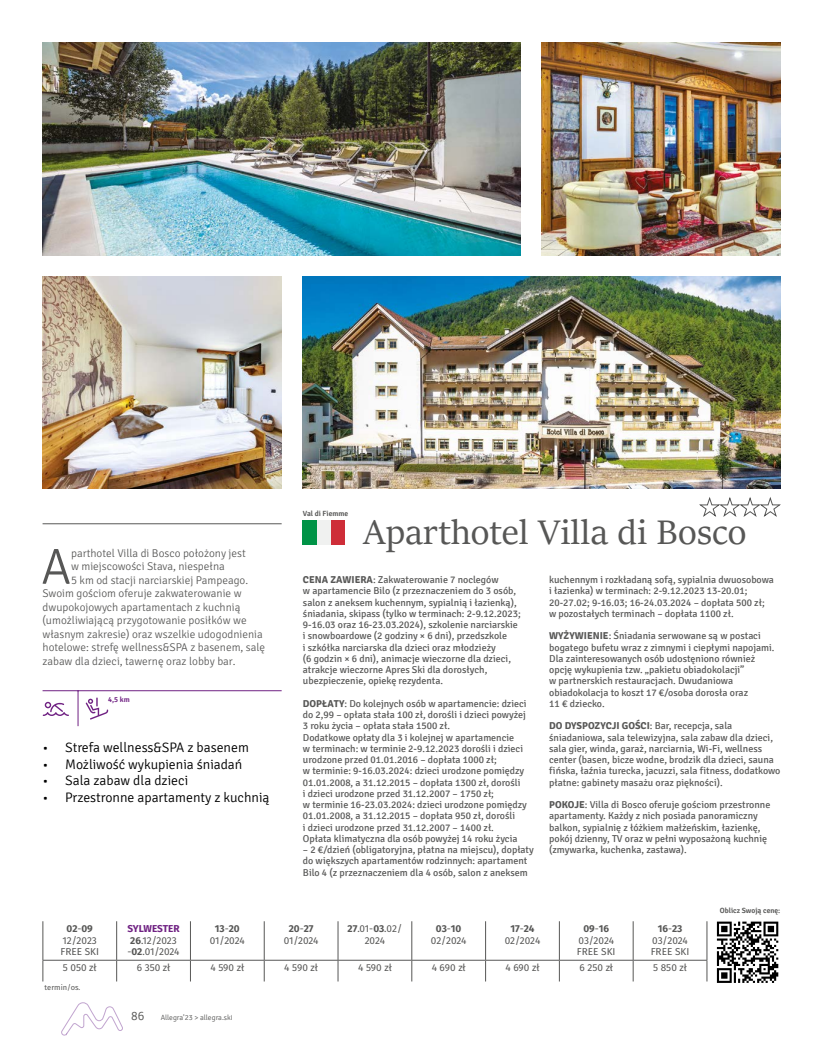
<style>
.page{position:relative;width:823px;height:1063px;background:#fff}
.page>*{position:absolute;margin:0;border:0;box-sizing:border-box;transform-origin:0 0}
.t1{font:300 50.38px "Signika Negative";color:#575756}
.t2{font:37.5px "Sitka Heading";color:#575756}
.t3{font:300 13.75px "Signika";color:#000}
.t4{font:300 12.5px "Signika";color:#575756}
.t5{font:300 11.25px "Signika Negative";color:#575756}
.t6{font:10px/11.2px "Signika";color:#575756}
.t7{font:10px/11.2px "Fira Sans";letter-spacing:-.005em;color:#575756;text-align:center}
.t8{font:600 7.5px "Signika";color:#575756}
.t9{font:300 7.5px "Signika";color:#575756}
.t10{font:7.5px "Fira Sans";color:#575756}
.t11{font:600 7.5px "Signika";color:#702283}
.s1{font-weight:700}
.s2{font-weight:700;color:#702283}
</style>
<div class="page">
<svg style="left:61px;top:1002px;width:62px;height:34px"></svg>
<img style="left:303px;top:276px;width:477px;height:213px">
<img style="left:541px;top:43px;width:239px;height:212px">
<img style="left:43px;top:276px;width:238px;height:213px">
<img style="left:43px;top:43px;width:476px;height:212px">
<svg style="left:699px;top:498px;width:81px;height:19px"></svg>
<div style="left:303px;top:520px;width:14px;height:25px;background:#009346"></div>
<div style="left:317px;top:520px;width:14px;height:25px;background:#f0f1f0"></div>
<div style="left:331px;top:520px;width:13px;height:25px;background:#ce2d38"></div>
<svg style="left:717px;top:921px;width:62px;height:56px"></svg>
<svg style="left:716px;top:922px;width:61px;height:61px"></svg>
<hr style="left:43px;top:524px;width:238px;height:1px;background:#575756">
<hr style="left:43px;top:690px;width:238px;height:1px;background:#702283">
<hr style="left:78px;top:691px;width:1px;height:35px;background:#702283">
<svg style="left:86px;top:698px;width:22px;height:22px"></svg>
<svg style="left:43px;top:702px;width:26px;height:14px"></svg>
<hr style="left:43px;top:960px;width:74px;height:1px;background:#575756">
<hr style="left:117px;top:960px;width:73px;height:1px;background:#575756">
<hr style="left:190px;top:960px;width:74px;height:1px;background:#575756">
<hr style="left:264px;top:960px;width:74px;height:1px;background:#575756">
<hr style="left:338px;top:960px;width:73px;height:1px;background:#575756">
<hr style="left:411px;top:960px;width:74px;height:1px;background:#575756">
<hr style="left:485px;top:960px;width:74px;height:1px;background:#575756">
<hr style="left:559px;top:960px;width:73px;height:1px;background:#575756">
<hr style="left:632px;top:960px;width:74px;height:1px;background:#575756">
<hr style="left:43px;top:921px;width:1px;height:39px;background:#575756">
<hr style="left:116px;top:921px;width:1px;height:39px;background:#575756">
<hr style="left:190px;top:921px;width:1px;height:39px;background:#575756">
<hr style="left:264px;top:921px;width:1px;height:39px;background:#575756">
<hr style="left:337px;top:921px;width:1px;height:39px;background:#575756">
<hr style="left:411px;top:921px;width:1px;height:39px;background:#575756">
<hr style="left:485px;top:921px;width:1px;height:39px;background:#575756">
<hr style="left:558px;top:921px;width:1px;height:39px;background:#575756">
<hr style="left:632px;top:921px;width:1px;height:39px;background:#575756">
<hr style="left:706px;top:921px;width:1px;height:39px;background:#575756">
<svg style="left:43px;top:961px;width:1px;height:20px"></svg>
<svg style="left:116px;top:961px;width:1px;height:20px"></svg>
<svg style="left:190px;top:961px;width:1px;height:20px"></svg>
<svg style="left:264px;top:961px;width:1px;height:20px"></svg>
<svg style="left:337px;top:961px;width:1px;height:20px"></svg>
<svg style="left:411px;top:961px;width:1px;height:20px"></svg>
<svg style="left:485px;top:961px;width:1px;height:20px"></svg>
<svg style="left:558px;top:961px;width:1px;height:20px"></svg>
<svg style="left:632px;top:961px;width:1px;height:20px"></svg>
<svg style="left:706px;top:961px;width:1px;height:20px"></svg>
<h1 class="t1" style="left:41px;top:539px;width:31px">A</h1>
<p class="t5" style="left:71px;top:547px;width:176px">parthotel Villa di Bosco położony jest</p>
<p class="t5" style="left:71px;top:560px;width:155px">w miejscowości Stava, niespełna</p>
<p class="t5" style="left:71px;top:574px;width:178px">5 km od stacji narciarskiej Pampeago.</p>
<p class="t5" style="left:43px;top:587px;width:200px">Swoim gościom oferuje zakwaterowanie w</p>
<p class="t5" style="left:43px;top:601px;width:199px">dwupokojowych apartamentach z kuchnią</p>
<p class="t5" style="left:43px;top:614px;width:205px">(umożliwiającą przygotowanie posiłków we</p>
<p class="t5" style="left:43px;top:628px;width:221px">własnym zakresie) oraz wszelkie udogodnienia</p>
<p class="t5" style="left:43px;top:641px;width:224px">hotelowe: strefę wellness&amp;SPA z basenem, salę</p>
<p class="t5" style="left:43px;top:655px;width:194px">zabaw dla dzieci, tawernę oraz lobby bar.</p>
<p class="t11" style="left:108px;top:695px;width:23px">4,5 km</p>
<h3 class="t3" style="left:43px;top:740px;width:208px">• Strefa wellness&amp;SPA z basenem</h3>
<h3 class="t3" style="left:43px;top:757px;width:201px">• Możliwość wykupienia śniadań</h3>
<h3 class="t3" style="left:43px;top:773px;width:147px">• Sala zabaw dla dzieci</h3>
<h3 class="t3" style="left:43px;top:790px;width:229px">• Przestronne apartamenty z kuchnią</h3>
<p class="t8" style="left:303px;top:509px;width:47px">Val di Fiemme</p>
<h2 class="t2" style="left:363px;top:506px;width:384px">Aparthotel Villa di Bosco</h2>
<p class="t6" style="left:303px;top:574px;width:219px"><span class="s1">CENA ZAWIERA</span>: Zakwaterowanie 7 noclegów<br>w apartamencie Bilo (z przeznaczeniem do 3 osób, salon z aneksem kuchennym, sypialnią i łazienką), śniadania, skipass (tylko w terminach: 2-9.12.2023; 9-16.03 oraz 16-23.03.2024), szkolenie narciarskie i snowboardowe (2 godziny × 6 dni), przedszkole<br>i szkółka narciarska dla dzieci oraz młodzieży<br>(6 godzin × 6 dni), animacje wieczorne dla dzieci, atrakcje wieczorne Apres Ski dla dorosłych, ubezpieczenie, opiekę rezydenta.</p>
<p class="t6" style="left:303px;top:698px;width:225px"><span class="s1">DOPŁATY</span>: Do kolejnych osób w apartamencie: dzieci do 2,99 – opłata stała 100 zł, dorośli i dzieci powyżej 3 roku życia – opłata stała 1500 zł.<br>Dodatkowe opłaty dla 3 i kolejnej w apartamencie<br>w terminach: w terminie 2-9.12.2023 dorośli i dzieci urodzone przed 01.01.2016 – dopłata 1000 zł;<br>w terminie: 9-16.03.2024: dzieci urodzone pomiędzy 01.01.2008, a 31.12.2015 – dopłata 1300 zł, dorośli<br>i dzieci urodzone przed 31.12.2007 – 1750 zł;<br>w terminie 16-23.03.2024: dzieci urodzone pomiędzy 01.01.2008, a 31.12.2015 – dopłata 950 zł, dorośli<br>i dzieci urodzone przed 31.12.2007 – 1400 zł.<br>Opłata klimatyczna dla osób powyżej 14 roku życia</p>
<p class="t6" style="left:303px;top:844px;width:232px">– 2 €/dzień (obligatoryjna, płatna na miejscu), dopłaty do większych apartamentów rodzinnych: apartament<br>Bilo 4 (z przeznaczeniem dla 4 osób, salon z aneksem</p>
<p class="t6" style="left:549px;top:574px;width:226px">kuchennym i rozkładaną sofą, sypialnia dwuosobowa i łazienka) w terminach: 2-9.12.2023 13-20.01; 20-27.02; 9-16.03; 16-24.03.2024 – dopłata 500 zł; w pozostałych terminach – dopłata 1100 zł.</p>
<p class="t6" style="left:549px;top:631px;width:227px"><span class="s1">WYŻYWIENIE</span>: Śniadania serwowane są w postaci bogatego bufetu wraz z zimnymi i ciepłymi napojami.<br>Dla zainteresowanych osób udostęniono również opcję wykupienia tzw. „pakietu obiadokolacji”<br>w partnerskich restauracjach. Dwudaniowa obiadokolacja to koszt 17 €/osoba dorosła oraz<br>11 € dziecko.</p>
<p class="t6" style="left:549px;top:721px;width:232px"><span class="s1">DO DYSPOZYCJI GOŚCI</span>: Bar, recepcja, sala śniadaniowa, sala telewizyjna, sala zabaw dla dzieci, sala gier, winda, garaż, narciarnia, Wi-Fi, wellness center (basen, bicze wodne, brodzik dla dzieci, sauna fińska, łaźnia turecka, jacuzzi, sala fitness, dodatkowo płatne: gabinety masażu oraz piękności).</p>
<p class="t6" style="left:549px;top:799px;width:222px"><span class="s1">POKOJE</span>: Villa di Bosco oferuje gościom przestronne apartamenty. Każdy z nich posiada panoramiczny balkon, sypialnię z łóżkiem małżeńskim, łazienkę, pokój dzienny, TV oraz w pełni wyposażoną kuchnię (zmywarka, kuchenka, zastawa).</p>
<p class="t8" style="left:719px;top:906px;width:62px">Oblicz Swoją cenę:</p>
<p class="t7" style="left:60px;top:923px;width:40px"><span class="s1">02</span>-<span class="s1">09<br></span>12/2023<br>FREE SKI</p>
<p class="t7" style="left:127px;top:923px;width:54px;text-align:left"><span class="s2">SYLWESTER<br></span><span class="s1">26</span>.12/2023 -<span class="s1">02</span>.01/2024</p>
<p class="t7" style="left:210px;top:923px;width:36px"><span class="s1">13</span>-<span class="s1">20<br></span>01/2024</p>
<p class="t7" style="left:283px;top:923px;width:36px"><span class="s1">20</span>-<span class="s1">27<br></span>01/2024</p>
<p class="t7" style="left:347px;top:923px;width:56px"><span class="s1">27</span>.01-<span class="s1">03</span>.02/<br>2024</p>
<p class="t7" style="left:430px;top:923px;width:37px"><span class="s1">03</span>-<span class="s1">10<br></span>02/2024</p>
<p class="t7" style="left:504px;top:923px;width:37px"><span class="s1">17</span>-<span class="s1">24<br></span>02/2024</p>
<p class="t7" style="left:576px;top:923px;width:40px"><span class="s1">09</span>-<span class="s1">16<br></span>03/2024<br>FREE SKI</p>
<p class="t7" style="left:650px;top:923px;width:40px"><span class="s1">16</span>-<span class="s1">23<br></span>03/2024<br>FREE SKI</p>
<p class="t7" style="left:63px;top:962px;width:35px">5 050 zł</p>
<p class="t7" style="left:137px;top:962px;width:35px">6 350 zł</p>
<p class="t7" style="left:210px;top:962px;width:35px">4 590 zł</p>
<p class="t7" style="left:284px;top:962px;width:35px">4 590 zł</p>
<p class="t7" style="left:358px;top:962px;width:35px">4 590 zł</p>
<p class="t7" style="left:431px;top:962px;width:36px">4 690 zł</p>
<p class="t7" style="left:505px;top:962px;width:36px">4 690 zł</p>
<p class="t7" style="left:579px;top:962px;width:35px">6 250 zł</p>
<p class="t7" style="left:652px;top:962px;width:35px">5 850 zł</p>
<p class="t10" style="left:45px;top:982px;width:37px">termin/os.</p>
<p class="t4" style="left:131px;top:1009px;width:15px">86</p>
<p class="t9" style="left:161px;top:1014px;width:73px">Allegra’23 &gt; allegra.ski</p>
</div>
